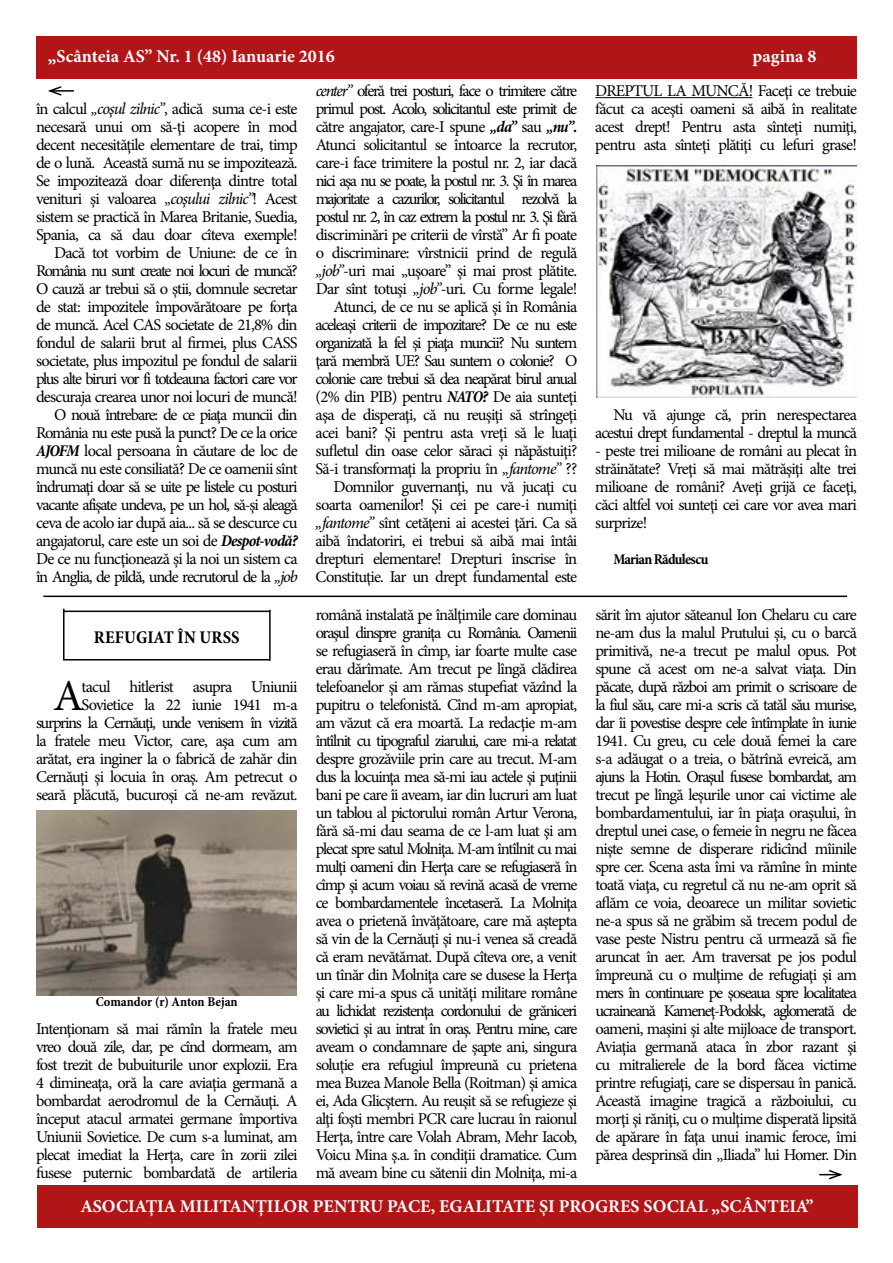
<style>
.page{position:relative;width:893px;height:1263px;background:#fff}
.page>*{position:absolute;margin:0;border:0;box-sizing:border-box;transform-origin:0 0}
.t1{font:44.25px "Minion Pro";color:#000}
.t2{font:700 18px "Minion Pro";color:#fff}
.t3{font:700 condensed 18px "Minion Pro";letter-spacing:.01em;color:#000}
.t4{font:16.5px/18px "Minion Pro";letter-spacing:-.055em;color:#000;text-align:justify}
.t5{font:700 condensed 15px "Minion Pro";letter-spacing:-.05em;color:#000}
.t6{font:700 condensed 13.5px "Minion Pro";letter-spacing:-.005em;color:#000}
.s1{font-style:italic}
.s2{font-weight:700;font-style:italic;font-stretch:condensed}
</style>
<div class="page">
<div style="left:37px;top:1185px;width:820px;height:42px;background:#b11517"></div>
<div style="left:36px;top:36px;width:820px;height:42px;background:#b11517"></div>
<hr style="left:595px;top:97px;width:157px;height:1px;background:#000">
<img style="left:597px;top:165px;width:260px;height:233px">
<hr style="left:50px;top:90px;width:24px;height:2px;background:#000">
<svg style="left:48px;top:86px;width:15px;height:10px"></svg>
<hr style="left:43px;top:596px;width:804px;height:1px;background:#000">
<img style="left:36px;top:810px;width:260px;height:186px">
<hr style="left:63px;top:611px;width:207px;height:1px;background:#000">
<hr style="left:63px;top:609px;width:2px;height:51px;background:#000">
<hr style="left:63px;top:659px;width:207px;height:1px;background:#000">
<hr style="left:269px;top:610px;width:2px;height:51px;background:#000">
<svg style="left:819px;top:1170px;width:24px;height:10px"></svg>
<p class="t2" style="left:48px;top:43px;width:289px">„Scânteia AS” Nr. 1 (48) Ianuarie 2016</p>
<p class="t2" style="left:752px;top:43px;width:66px">pagina 8</p>
<p class="t4" style="left:36px;top:100px;width:263px;text-align:right">în calcul <span class="s1">„coşul zilnic”</span>, adică suma ce-i este necesară unui om să-ţi acopere în mod decent necesităţile elementare de trai, timp de o lună. Această sumă nu se impozitează.<br>Se impozitează doar diferenţa dintre total venituri şi valoarea <span class="s1">„coşului zilnic”</span>! Acest sistem se practică în Marea Britanie, Suedia, Spania, ca să dau doar cîteva exemple!<br>Dacă tot vorbim de Uniune: de ce în România nu sunt create noi locuri de muncă?<br>O cauză ar trebui să o ştii, domnule secretar de stat: impozitele împovărătoare pe forţa de muncă. Acel CAS societate de 21,8% din fondul de salarii brut al firmei, plus CASS societate, plus impozitul pe fondul de salarii plus alte biruri vor fi totdeauna factori care vor descuraja crearea unor noi locuri de muncă!<br>O nouă întrebare: de ce piaţa muncii din România nu este pusă la punct? De ce la orice <span class="s2">AJOFM</span> local persoana în căutare de loc de muncă nu este consiliată? De ce oamenii sînt îndrumaţi doar să se uite pe listele cu posturi vacante afişate undeva, pe un hol, să-şi aleagă ceva de acolo iar după aia... să se descurce cu angajatorul, care este un soi de <span class="s2">Despot-vodă?<br></span>De ce nu funcţionează şi la noi un sistem ca în Anglia, de pildă, unde recrutorul de la <span class="s1">„job</span></p>
<p class="t4" style="left:316px;top:82px;width:263px;text-align:right"><span class="s1">center”</span> oferă trei posturi, face o trimitere către primul post. Acolo, solicitantul este primit de către angajator, care-I spune <span class="s2">„da”</span> sau <span class="s2">„nu”.<br></span>Atunci solicitantul se întoarce la recrutor, care-i face trimitere la postul nr. 2, iar dacă nici aşa nu se poate, la postul nr. 3. Şi în marea majoritate a cazurilor, solicitantul rezolvă la postul nr. 2, în caz extrem la postul nr. 3. Şi fără discriminări pe criterii de vîrstă” Ar fi poate o discriminare: vîrstnicii prind de regulă <span class="s1">„job”</span>-uri mai „uşoare” şi mai prost plătite.<br>Dar sînt totuşi <span class="s1">„job”</span>-uri. Cu forme legale!<br>Atunci, de ce nu se aplică şi în România aceleaşi criterii de impozitare? De ce nu este organizată la fel şi piaţa muncii? Nu suntem ţară membră UE? Sau suntem o colonie? O colonie care trebui să dea neapărat birul anual (2% din PIB) pentru <span class="s2">NATO?</span> De aia sunteţi aşa de disperaţi, că nu reuşiţi să strîngeţi acei bani? Şi pentru asta vreţi să le luaţi sufletul din oase celor săraci şi năpăstuiţi?<br>Să-i transformaţi la propriu în <span class="s1">„fantome”</span> ??<br>Domnilor guvernanţi, nu vă jucaţi cu soarta oamenilor! Şi cei pe care-i numiţi <span class="s1">„fantome”</span> sînt cetăţeni ai acestei ţări. Ca să aibă îndatoriri, ei trebui să aibă mai întâi drepturi elementare! Drepturi înscrise în Constituţie. Iar un drept fundamental este</p>
<p class="t4" style="left:595px;top:82px;width:263px">DREPTUL LA MUNCĂ! Faceţi ce trebuie făcut ca aceşti oameni să aibă în realitate acest drept! Pentru asta sînteţi numiţi, pentru asta sînteţi plătiţi cu lefuri grase!</p>
<p class="t4" style="left:595px;top:406px;width:263px;text-align:right">Nu vă ajunge că, prin nerespectarea acestui drept fundamental - dreptul la muncă</p>
<p class="t4" style="left:595px;top:442px;width:263px">- peste trei milioane de români au plecat în străinătate? Vreţi să mai mătrăşiţi alte trei milioane de români? Aveţi grijă ce faceţi, căci altfel voi sunteţi cei care vor avea mari surprize!</p>
<p class="t5" style="left:613px;top:549px;width:97px">Marian Rădulescu</p>
<p class="t3" style="left:94px;top:624px;width:22px">Refugia</p>
<p class="t3" style="left:164px;top:624px;width:77px">t în URSS</p>
<p class="t4" style="left:36px;top:677px;width:263px;text-align:right">tacul hitlerist asupra Uniunii Sovietice la 22 iunie 1941 m-a surprins la Cernăuţi, unde venisem în vizită la fratele meu Victor, care, aşa cum am arătat, era inginer la o fabrică de zahăr din Cernăuţi şi locuia în oraş. Am petrecut o seară plăcută, bucuroşi că ne-am revăzut.</p>
<h1 class="t1" style="left:53px;top:666px;width:32px">A</h1>
<p class="t6" style="left:96px;top:992px;width:143px">Comandor (r) Anton Bejan</p>
<p class="t4" style="left:36px;top:1019px;width:263px">Intenţionam să mai rămîn la fratele meu vreo două zile, dar, pe cînd dormeam, am fost trezit de bubuiturile unor explozii. Era 4 dimineaţa, oră la care aviaţia germană a bombardat aerodromul de la Cernăuţi. A început atacul armatei germane împortiva Uniunii Sovietice. De cum s-a luminat, am plecat imediat la Herţa, care în zorii zilei fusese puternic bombardată de artileria</p>
<p class="t4" style="left:316px;top:605px;width:263px">română instalată pe înălţimile care dominau oraşul dinspre graniţa cu România. Oamenii se refugiaseră în cîmp, iar foarte multe case erau dărîmate. Am trecut pe lîngă clădirea telefoanelor şi am rămas stupefiat văzînd la pupitru o telefonistă. Cînd m-am apropiat, am văzut că era moartă. La redacţie m-am întîlnit cu tipograful ziarului, care mi-a relatat despre grozăviile prin care au trecut. M-am dus la locuinţa mea să-mi iau actele şi puţinii bani pe care îi aveam, iar din lucruri am luat un tablou al pictorului român Artur Verona, fără să-mi dau seama de ce l-am luat şi am plecat spre satul Molniţa. M-am întîlnit cu mai mulţi oameni din Herţa care se refugiaseră în cîmp şi acum voiau să revină acasă de vreme ce bombardamentele încetaseră. La Molniţa avea o prietenă învăţătoare, care mă aştepta să vin de la Cernăuţi şi nu-i venea să creadă că eram nevătămat. După cîteva ore, a venit un tînăr din Molniţa care se dusese la Herţa şi care mi-a spus că unităţi militare române au lichidat rezistenţa cordonului de grăniceri sovietici şi au intrat în oraş. Pentru mine, care aveam o condamnare de şapte ani, singura soluţie era refugiul împreună cu prietena mea Buzea Manole Bella (Roitman) şi amica ei, Ada Glicştern. Au reuşit să se refugieze şi alţi foşti membri PCR care lucrau în raionul Herţa, între care Volah Abram, Mehr Iacob, Voicu Mina ş.a. în condiţii dramatice. Cum mă aveam bine cu sătenii din Molniţa, mi-a</p>
<p class="t4" style="left:595px;top:605px;width:263px">sărit îm ajutor săteanul Ion Chelaru cu care ne-am dus la malul Prutului şi, cu o barcă primitivă, ne-a trecut pe malul opus. Pot spune că acest om ne-a salvat viaţa. Din păcate, după război am primit o scrisoare de la fiul său, care mi-a scris că tatăl său murise, dar îi povestise despre cele întîmplate în iunie 1941. Cu greu, cu cele două femei la care s-a adăugat o a treia, o bătrînă evreică, am ajuns la Hotin. Oraşul fusese bombardat, am trecut pe lîngă leşurile unor cai victime ale bombardamentului, iar în piaţa oraşului, în dreptul unei case, o femeie în negru ne făcea nişte semne de disperare ridicînd mîinile spre cer. Scena asta îmi va rămîne în minte toată viaţa, cu regretul că nu ne-am oprit să aflăm ce voia, deoarece un militar sovietic ne-a spus să ne grăbim să trecem podul de vase peste Nistru pentru că urmează să fie aruncat în aer. Am traversat pe jos podul împreună cu o mulţime de refugiaţi şi am mers în continuare pe şoseaua spre localitatea ucraineană Kameneţ-Podolsk, aglomerată de oameni, maşini şi alte mijloace de transport.<br>Aviaţia germană ataca în zbor razant şi cu mitralierele de la bord făcea victime printre refugiaţi, care se dispersau în panică.<br>Această imagine tragică a războiului, cu morţi şi răniţi, cu o mulţime disperată lipsită de apărare în faţa unui inamic feroce, îmi părea desprinsă din „Iliada” lui Homer. Din</p>
<p class="t2" style="left:80px;top:1194px;width:735px">ASOCIAŢIA MILITANŢILOR PENTRU PACE, EGALITATE ŞI PROGRES SOCIAL „SCÂNTEIA”</p>
</div>
